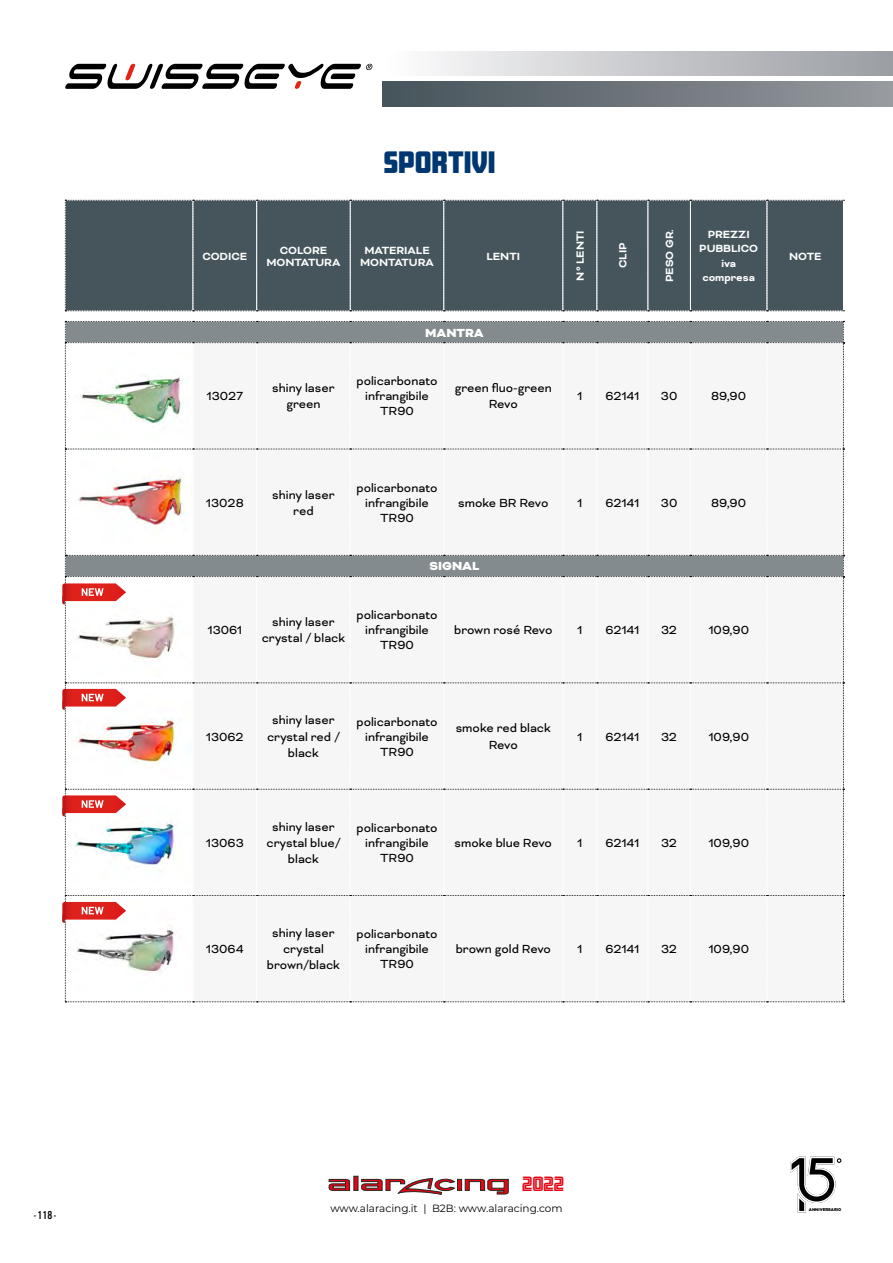
<style>
.page{position:relative;width:893px;height:1263px;background:#fff}
.page>*{position:absolute;margin:0;border:0;box-sizing:border-box;transform-origin:0 0}
.t1{font:900 27px "Amboy";color:#003770}
.t2{font:18px "Amboy Inline";color:#e30613}
.t3{font:13.5px/15px "Bicyclette";color:#000;text-align:center}
.t4{font:900 13.5px "Bicyclette";color:#fff}
.t5{font:700 12px/14.4px "Bicyclette";color:#fff;text-align:center}
.t6{font:12px "Alternate Got No 3 D";color:#000}
.t7{font:10.5px "Montserrat";color:#000}
.t8{font:900 4.8px "Bicyclette";color:#000;scale:.9 1}
</style>
<div class="page">
<svg style="left:65px;top:64px;width:307px;height:25px"></svg>
<svg style="left:329px;top:1176px;width:180px;height:19px"></svg>
<div style="left:382px;top:51px;width:511px;height:25px;background:linear-gradient(to right,#fefdfe,#999ca1)"></div>
<div style="left:382px;top:82px;width:511px;height:25px;background:linear-gradient(to right,#445259,#979a9f)"></div>
<div style="left:65px;top:200px;width:779px;height:111px;background:#46555c"></div>
<svg style="left:62px;top:321px;width:782px;height:681px"></svg>
<img style="left:68px;top:589px;width:123px;height:87px">
<img style="left:68px;top:692px;width:123px;height:87px">
<img style="left:68px;top:795px;width:123px;height:88px">
<img style="left:68px;top:902px;width:123px;height:87px">
<svg style="left:790px;top:1156px;width:52px;height:56px"></svg>
<p class="t6" style="left:34px;top:1209px;width:23px">- 118 -</p>
<p class="t1" style="left:383px;top:147px;width:114px">SPORTIVI</p>
<p class="t5" style="left:202px;top:249px;width:46px">CODICE</p>
<p class="t5" style="left:280px;top:243px;width:49px">COLORE</p>
<p class="t5" style="left:266px;top:255px;width:75px">MONTATURA</p>
<p class="t5" style="left:364px;top:243px;width:67px">MATERIALE</p>
<p class="t5" style="left:360px;top:255px;width:75px">MONTATURA</p>
<p class="t5" style="left:486px;top:249px;width:35px">LENTI</p>
<p class="t4" style="left:425px;top:324px;width:60px">MANTRA</p>
<p class="t5" style="left:573px;top:281px;width:52px;rotate:-90deg">N° LENTI</p>
<p class="t5" style="left:616px;top:268px;width:27px;rotate:-90deg">CLIP</p>
<p class="t5" style="left:662px;top:282px;width:55px;rotate:-90deg">PESO GR.</p>
<p class="t5" style="left:699px;top:227px;width:60px">PREZZI<br>PUBBLICO</p>
<p class="t5" style="left:721px;top:256px;width:16px">iva</p>
<p class="t5" style="left:702px;top:270px;width:54px">compresa</p>
<p class="t3" style="left:206px;top:389px;width:38px">13027</p>
<p class="t3" style="left:272px;top:380px;width:64px;line-height:16.2px">shiny laser green</p>
<p class="t3" style="left:356px;top:374px;width:83px">policarbonato infrangibile<br>TR90</p>
<p class="t3" style="left:455px;top:380px;width:98px;line-height:16.2px">green fluo-green<br>Revo</p>
<p class="t3" style="left:577px;top:389px;width:7px">1</p>
<p class="t3" style="left:605px;top:389px;width:35px">62141</p>
<p class="t3" style="left:661px;top:389px;width:18px">30</p>
<p class="t3" style="left:711px;top:389px;width:36px">89,90</p>
<p class="t3" style="left:206px;top:495px;width:40px">13028</p>
<p class="t3" style="left:272px;top:486px;width:64px;line-height:16.2px">shiny laser red</p>
<p class="t3" style="left:356px;top:480px;width:83px">policarbonato infrangibile<br>TR90</p>
<p class="t3" style="left:458px;top:495px;width:92px">smoke BR Revo</p>
<p class="t3" style="left:577px;top:495px;width:7px">1</p>
<p class="t3" style="left:605px;top:495px;width:35px">62141</p>
<p class="t3" style="left:661px;top:495px;width:18px">30</p>
<p class="t3" style="left:711px;top:495px;width:36px">89,90</p>
<p class="t4" style="left:429px;top:558px;width:51px">SIGNAL</p>
<p class="t3" style="left:207px;top:623px;width:36px">13061</p>
<p class="t3" style="left:262px;top:614px;width:85px;line-height:16.2px">shiny laser crystal / black</p>
<p class="t3" style="left:356px;top:608px;width:83px">policarbonato infrangibile<br>TR90</p>
<p class="t3" style="left:454px;top:623px;width:100px">brown rosé Revo</p>
<p class="t3" style="left:577px;top:623px;width:7px">1</p>
<p class="t3" style="left:605px;top:623px;width:35px">62141</p>
<p class="t3" style="left:661px;top:623px;width:17px">32</p>
<p class="t3" style="left:708px;top:623px;width:42px">109,90</p>
<p class="t3" style="left:206px;top:729px;width:39px">13062</p>
<p class="t3" style="left:267px;top:712px;width:74px;line-height:16.2px">shiny laser crystal red / black</p>
<p class="t3" style="left:356px;top:714px;width:83px">policarbonato infrangibile<br>TR90</p>
<p class="t3" style="left:456px;top:720px;width:97px;line-height:16.2px">smoke red black<br>Revo</p>
<p class="t3" style="left:577px;top:729px;width:7px">1</p>
<p class="t3" style="left:605px;top:729px;width:35px">62141</p>
<p class="t3" style="left:661px;top:729px;width:17px">32</p>
<p class="t3" style="left:708px;top:729px;width:42px">109,90</p>
<p class="t3" style="left:206px;top:835px;width:39px">13063</p>
<p class="t3" style="left:266px;top:818px;width:76px;line-height:16.2px">shiny laser crystal blue/ black</p>
<p class="t3" style="left:356px;top:820px;width:83px">policarbonato infrangibile<br>TR90</p>
<p class="t3" style="left:455px;top:835px;width:99px">smoke blue Revo</p>
<p class="t3" style="left:577px;top:835px;width:7px">1</p>
<p class="t3" style="left:605px;top:835px;width:35px">62141</p>
<p class="t3" style="left:661px;top:835px;width:17px">32</p>
<p class="t3" style="left:708px;top:835px;width:42px">109,90</p>
<p class="t3" style="left:206px;top:941px;width:39px">13064</p>
<p class="t3" style="left:267px;top:925px;width:75px;line-height:16.2px">shiny laser crystal brown/black</p>
<p class="t3" style="left:356px;top:926px;width:83px">policarbonato infrangibile<br>TR90</p>
<p class="t3" style="left:456px;top:941px;width:97px">brown gold Revo</p>
<p class="t3" style="left:577px;top:941px;width:7px">1</p>
<p class="t3" style="left:605px;top:941px;width:35px">62141</p>
<p class="t3" style="left:661px;top:941px;width:17px">32</p>
<p class="t3" style="left:708px;top:941px;width:42px">109,90</p>
<p class="t5" style="left:789px;top:249px;width:34px">NOTE</p>
<h2 class="t2" style="left:522px;top:1173px;width:43px">2022</h2>
<p class="t7" style="left:330px;top:1201px;width:234px">www.alaracing.it | B2B: www.alaracing.com</p>
<p class="t8" style="left:809px;top:1206px;width:38px">ANNIVERSARIO</p>
</div>
